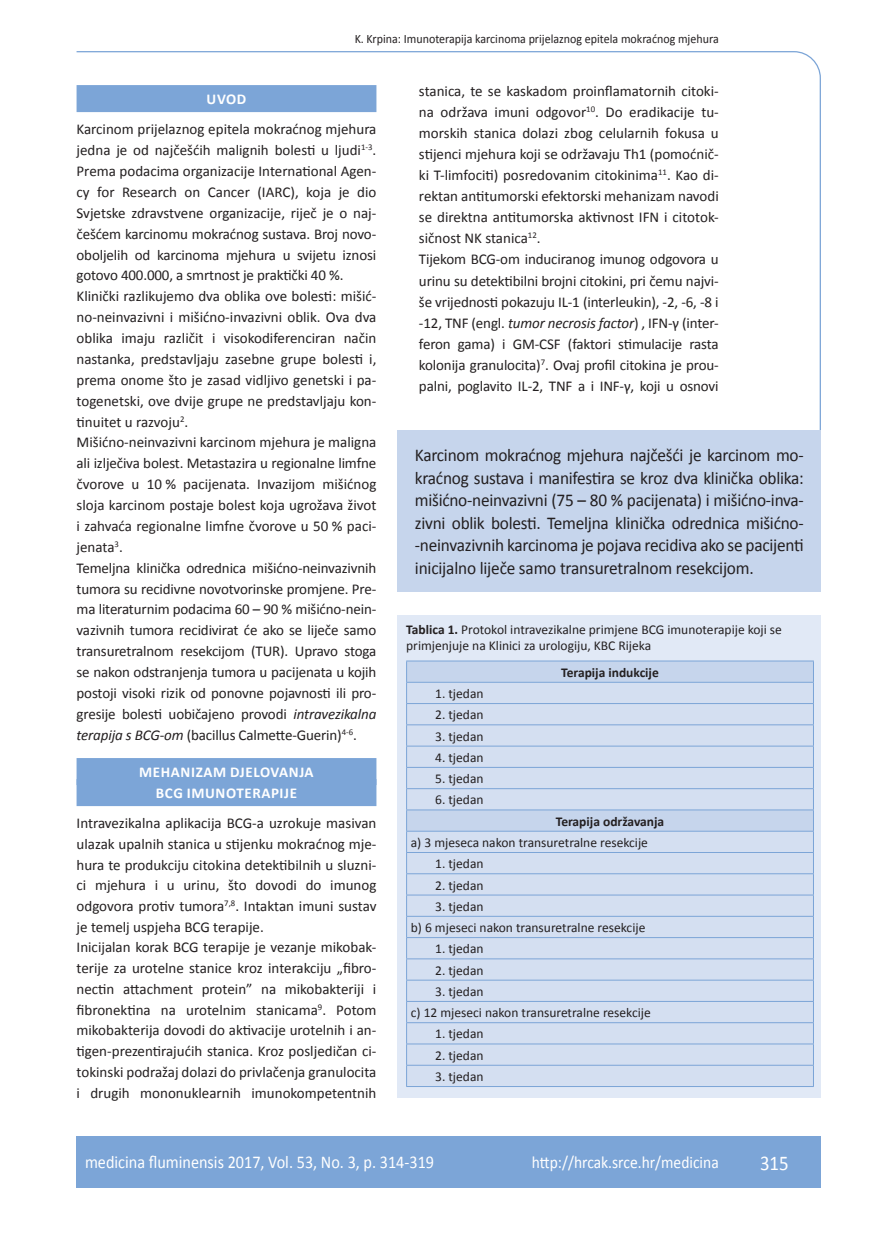
<style>
.page{position:relative;width:872px;height:1234px;background:#fff}
.page>*{position:absolute;margin:0;border:0;box-sizing:border-box;transform-origin:0 0}
.t1{font:21px "Calibri";color:#fff;scale:.9 1}
.t2{font:18px/22.5px "Calibri";letter-spacing:-.01em;color:#231f20;text-align:justify;scale:.96 1}
.t3{font:18px "Calibri";color:#fff;scale:.9 1}
.t4{font:17.25px "Calibri";color:#fff;scale:.9 1}
.t5{font:15px/20.9px "Calibri";letter-spacing:-.005em;color:#231f20}
.t6{font:700 15px/21px "Calibri";letter-spacing:.04em;color:#fff;text-align:center}
.t7{font:13.5px/21.3px "Calibri";color:#231f20}
.t8{font:700 13.5px "Calibri";color:#231f20}
.t9{font:12.75px "Calibri";color:#231f20;scale:.94 1}
.s1{font-style:italic}
.s2{font-weight:700}
</style>
<div class="page">
<svg style="left:76px;top:51px;width:745px;height:381px"></svg>
<div style="left:77px;top:1135px;width:744px;height:51px;background:#7ca5d7"></div>
<div style="left:77px;top:85px;width:299px;height:27px;background:#7ca5d7"></div>
<div style="left:77px;top:757px;width:299px;height:27px;background:#7ca5d7"></div>
<div style="left:77px;top:778px;width:299px;height:27px;background:#7ca5d7"></div>
<div style="left:398px;top:430px;width:423px;height:162px;background:#c6d5ec"></div>
<div style="left:398px;top:615px;width:423px;height:482px;background:#e1e9f6"></div>
<div style="left:407px;top:661px;width:406px;height:20px;background:#c6d5ec"></div>
<svg style="left:407px;top:682px;width:406px;height:403px;fill:#d4dff1"></svg>
<hr style="left:406px;top:660px;width:408px;height:1px;background:#7ca5d7">
<hr style="left:406px;top:681px;width:408px;height:1px;background:#7ca5d7">
<hr style="left:406px;top:703px;width:408px;height:1px;background:#7ca5d7">
<hr style="left:406px;top:724px;width:408px;height:1px;background:#7ca5d7">
<hr style="left:406px;top:745px;width:408px;height:1px;background:#7ca5d7">
<hr style="left:406px;top:766px;width:408px;height:1px;background:#7ca5d7">
<hr style="left:406px;top:788px;width:408px;height:1px;background:#7ca5d7">
<hr style="left:406px;top:809px;width:408px;height:1px;background:#7ca5d7">
<svg style="left:406px;top:661px;width:1px;height:424px"></svg>
<hr style="left:406px;top:830px;width:408px;height:1px;background:#7ca5d7">
<svg style="left:813px;top:661px;width:1px;height:424px"></svg>
<hr style="left:406px;top:851px;width:408px;height:1px;background:#7ca5d7">
<hr style="left:406px;top:873px;width:408px;height:1px;background:#7ca5d7">
<hr style="left:406px;top:894px;width:408px;height:1px;background:#7ca5d7">
<hr style="left:406px;top:915px;width:408px;height:1px;background:#7ca5d7">
<hr style="left:406px;top:937px;width:408px;height:1px;background:#7ca5d7">
<hr style="left:406px;top:958px;width:408px;height:1px;background:#7ca5d7">
<hr style="left:406px;top:979px;width:408px;height:1px;background:#7ca5d7">
<hr style="left:406px;top:1000px;width:408px;height:1px;background:#7ca5d7">
<hr style="left:406px;top:1022px;width:408px;height:1px;background:#7ca5d7">
<hr style="left:406px;top:1043px;width:408px;height:1px;background:#7ca5d7">
<hr style="left:406px;top:1064px;width:408px;height:1px;background:#7ca5d7">
<hr style="left:406px;top:1085px;width:408px;height:1px;background:#7ca5d7">
<p class="t9" style="left:355px;top:30px;width:389px">K. Krpina: Imunoterapija karcinoma prijelaznog epitela mokraćnog mjehura</p>
<p class="t6" style="left:207px;top:88px;width:41px">UVOD</p>
<p class="t5" style="left:77px;top:118px;width:301px">Karcinom prijelaznog epitela mokraćnog mjehura jedna je od najčešćih malignih bolesti u ljudi<sup>1-3</sup>.<br>Prema podacima organizacije International Agen&shy;cy for Research on Cancer (IARC), koja je dio Svjetske zdravstvene organizacije, riječ je o naj&shy;češćem karcinomu mokraćnog sustava. Broj novo&shy;oboljelih od karcinoma mjehura u svijetu iznosi gotovo 400.000, a smrtnost je praktički 40 %.<br>Klinički razlikujemo dva oblika ove bolesti: mišić&shy;no-neinvazivni i mišićno-invazivni oblik. Ova dva oblika imaju različit i visokodiferenciran način nastanka, predstavljaju zasebne grupe bolesti i, prema onome što je zasad vidljivo genetski i pa&shy;togenetski, ove dvije grupe ne predstavljaju kon&shy;tinuitet u razvoju<sup>2</sup>.<br>Mišićno-neinvazivni karcinom mjehura je maligna ali izlječiva bolest. Metastazira u regionalne limfne čvorove u 10 % pacijenata. Invazijom mišićnog sloja karcinom postaje bolest koja ugrožava život i zahvaća regionalne limfne čvorove u 50 % paci&shy;jenata<sup>3</sup>.<br>Temeljna klinička odrednica mišićno-neinvazivnih tumora su recidivne novotvorinske promjene. Pre&shy;ma literaturnim podacima 60 – 90 % mišićno-nein&shy;vazivnih tumora recidivirat će ako se liječe samo transuretralnom resekcijom (TUR). Upravo stoga se nakon odstranjenja tumora u pacijenata u kojih postoji visoki rizik od ponovne pojavnosti ili pro&shy;gresije bolesti uobičajeno provodi <span class="s1">intravezikalna terapija s BCG-om</span> (bacillus Calmette-Guerin)<sup>4-6</sup>.</p>
<p class="t6" style="left:139px;top:760px;width:176px">MEHANIZAM DJELOVANJA<br>BCG IMUNOTERAPIJE</p>
<p class="t5" style="left:77px;top:811px;width:301px">Intravezikalna aplikacija BCG-a uzrokuje masivan ulazak upalnih stanica u stijenku mokraćnog mje&shy;hura te produkciju citokina detektibilnih u sluzni&shy;ci mjehura i u urinu, što dovodi do imunog odgovora protiv tumora<sup>7,8</sup>. Intaktan imuni sustav je temelj uspjeha BCG terapije.<br>Inicijalan korak BCG terapije je vezanje mikobak&shy;terije za urotelne stanice kroz interakciju „fibro&shy;nectin attachment protein” na mikobakteriji i fibronektina na urotelnim stanicama<sup>9</sup>. Potom mikobakterija dovodi do aktivacije urotelnih i an&shy;tigen-prezentirajućih stanica. Kroz posljedičan ci&shy;tokinski podražaj dolazi do privlačenja granulocita i drugih mononuklearnih imunokompetentnih</p>
<p class="t5" style="left:419px;top:80px;width:301px">stanica, te se kaskadom proinflamatornih citoki&shy;na održava imuni odgovor<sup>10</sup>. Do eradikacije tu&shy;morskih stanica dolazi zbog celularnih fokusa u stijenci mjehura koji se održavaju Th1 (pomoćnič&shy;ki T-limfociti) posredovanim citokinima<sup>11</sup>. Kao di&shy;rektan antitumorski efektorski mehanizam navodi se direktna antitumorska aktivnost IFN i citotok&shy;sičnost NK stanica<sup>12</sup>.<br>Tijekom BCG-om induciranog imunog odgovora u urinu su detektibilni brojni citokini, pri čemu najvi&shy;še vrijednosti pokazuju IL-1 (interleukin), -2, -6, -8 i -12, TNF (engl. <span class="s1">tumor necrosis factor</span>) , IFN-γ (inter&shy;feron gama) i GM-CSF (faktori stimulacije rasta kolonija granulocita)<sup>7</sup>. Ovaj profil citokina je prou&shy;palni, poglavito IL-2, TNF a i INF-γ, koji u osnovi</p>
<p class="t2" style="left:415px;top:443px;width:407px">Karcinom mokraćnog mjehura najčešći je karcinom mo&shy;kraćnog sustava i manifestira se kroz dva klinička oblika: mišićno-neinvazivni (75 – 80 % pacijenata) i mišićno-inva&shy;zivni oblik bolesti. Temeljna klinička odrednica mišićno--neinvazivnih karcinoma je pojava recidiva ako se pacijenti inicijalno liječe samo transuretralnom resekcijom.</p>
<p class="t7" style="left:406px;top:620px;width:377px;line-height:16.5px"><span class="s2">Tablica 1.</span> Protokol intravezikalne primjene BCG imunoterapije koji se primjenjuje na Klinici za urologiju, KBC Rijeka</p>
<p class="t8" style="left:561px;top:663px;width:99px">Terapija indukcije</p>
<p class="t7" style="left:435px;top:682px;width:50px">1. tjedan</p>
<p class="t7" style="left:435px;top:703px;width:50px">2. tjedan</p>
<p class="t7" style="left:435px;top:724px;width:50px">3. tjedan</p>
<p class="t7" style="left:435px;top:745px;width:50px">4. tjedan</p>
<p class="t7" style="left:435px;top:767px;width:50px">5. tjedan</p>
<p class="t7" style="left:435px;top:788px;width:50px">6. tjedan</p>
<p class="t8" style="left:556px;top:812px;width:110px">Terapija održavanja</p>
<p class="t7" style="left:411px;top:831px;width:239px">a) 3 mjeseca nakon transuretralne resekcije</p>
<p class="t7" style="left:435px;top:852px;width:50px">1. tjedan</p>
<p class="t7" style="left:435px;top:873px;width:50px">2. tjedan</p>
<p class="t7" style="left:411px;top:894px;width:236px;text-indent:24px">3. tjedan<br>b) 6 mjeseci nakon transuretralne resekcije</p>
<p class="t7" style="left:435px;top:937px;width:50px">1. tjedan</p>
<p class="t7" style="left:435px;top:958px;width:50px">2. tjedan</p>
<p class="t7" style="left:411px;top:979px;width:241px;text-indent:24px">3. tjedan<br>c) 12 mjeseci nakon transuretralne resekcije</p>
<p class="t7" style="left:435px;top:1022px;width:50px">1. tjedan</p>
<p class="t7" style="left:435px;top:1043px;width:50px">2. tjedan</p>
<p class="t7" style="left:435px;top:1064px;width:50px">3. tjedan</p>
<p class="t3" style="left:85px;top:1150px;width:389px">medicina fluminensis 2017, Vol. 53, No. 3, p. 314-319</p>
<p class="t4" style="left:532px;top:1151px;width:209px">http://hrcak.srce.hr/medicina</p>
<h1 class="t1" style="left:760px;top:1149px;width:33px">315</h1>
</div>
